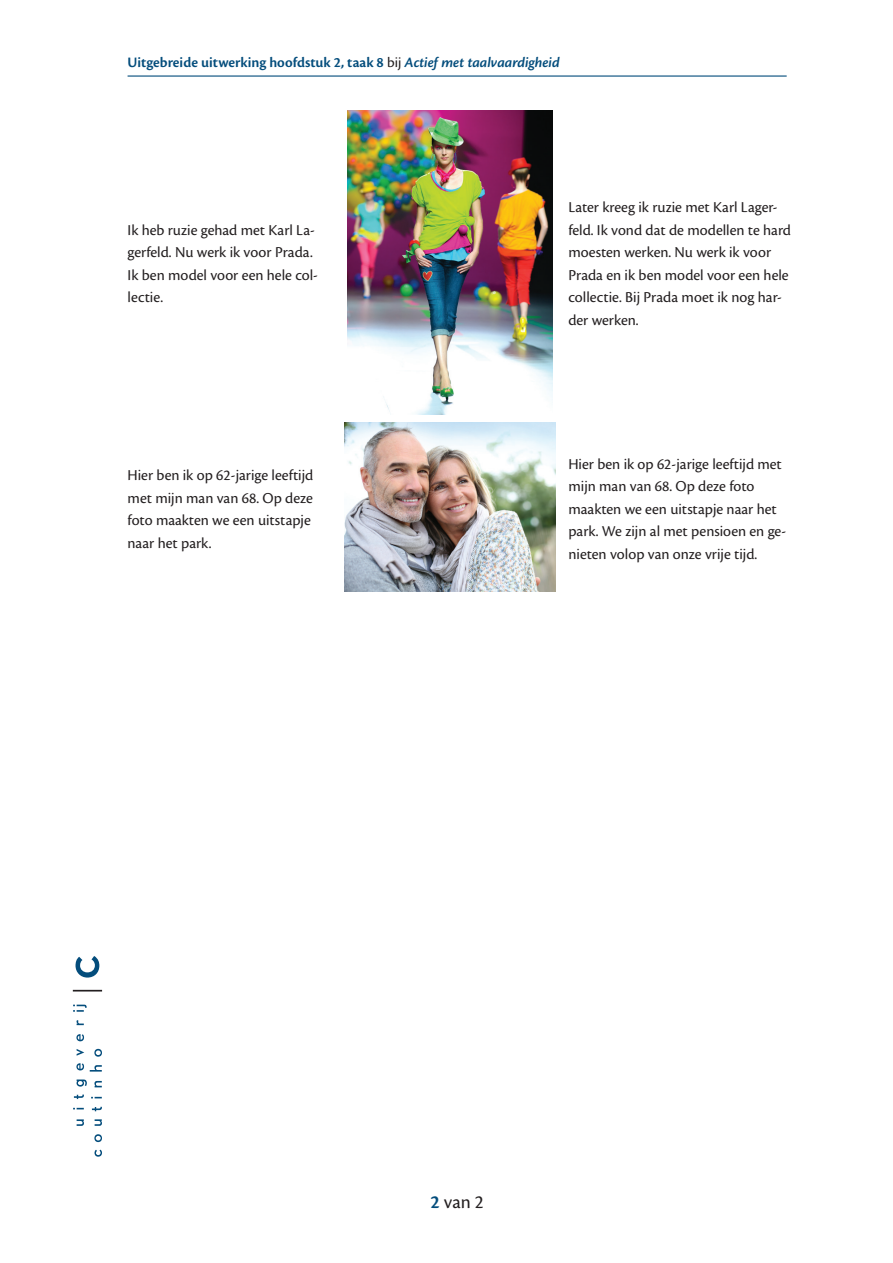
<style>
.page{position:relative;width:893px;height:1263px;background:#fff}
.page>*{position:absolute;margin:0;border:0;box-sizing:border-box;transform-origin:0 0}
.t1{font:19.5px "Cronos Pro";color:#231f20}
.t2{font:15.75px/22.5px "Cronos Pro";color:#231f20}
.t3{font:600 15px "Cronos Pro";color:#044d7c}
.s1{font-weight:400;color:#231f20}
.s2{font-style:italic}
.s3{font-weight:600;color:#044d7c}
</style>
<div class="page">
<hr style="left:128px;top:75px;width:659px;height:2px;background:#044d7c">
<svg style="left:77px;top:1119px;width:7px;height:7px"></svg>
<svg style="left:74px;top:1094px;width:10px;height:5px"></svg>
<svg style="left:77px;top:1079px;width:10px;height:7px"></svg>
<svg style="left:76px;top:1063px;width:8px;height:7px"></svg>
<svg style="left:77px;top:1049px;width:7px;height:7px"></svg>
<svg style="left:76px;top:1034px;width:8px;height:7px"></svg>
<svg style="left:77px;top:1020px;width:7px;height:5px"></svg>
<svg style="left:73px;top:1005px;width:14px;height:7px"></svg>
<svg style="left:95px;top:1149px;width:7px;height:8px"></svg>
<svg style="left:94px;top:1134px;width:8px;height:8px"></svg>
<svg style="left:95px;top:1119px;width:7px;height:7px"></svg>
<svg style="left:92px;top:1107px;width:10px;height:4px"></svg>
<svg style="left:94px;top:1081px;width:8px;height:6px"></svg>
<svg style="left:90px;top:1065px;width:12px;height:6px"></svg>
<svg style="left:94px;top:1049px;width:8px;height:8px"></svg>
<svg style="left:73px;top:990px;width:29px;height:1px"></svg>
<svg style="left:76px;top:956px;width:23px;height:21px"></svg>
<img style="left:347px;top:111px;width:206px;height:303px">
<img style="left:344px;top:423px;width:212px;height:168px">
<p class="t3" style="left:128px;top:54px;width:434px">Uitgebreide uitwerking hoofdstuk 2, taak 8 <span class="s1">bij</span> <span class="s2">Actief met taalvaardigheid</span></p>
<p class="t2" style="left:128px;top:219px;width:192px">Ik heb ruzie gehad met Karl La&shy;gerfeld. Nu werk ik voor Prada.<br>Ik ben model voor een hele col&shy;lectie.</p>
<p class="t2" style="left:568px;top:196px;width:224px">Later kreeg ik ruzie met Karl Lager&shy;feld. Ik vond dat de modellen te hard moesten werken. Nu werk ik voor<br>Prada en ik ben model voor een hele collectie. Bij Prada moet ik nog har&shy;der werken.</p>
<p class="t2" style="left:128px;top:464px;width:187px">Hier ben ik op 62-jarige leeftijd met mijn man van 68. Op deze foto maakten we een uitstapje naar het park.</p>
<p class="t2" style="left:568px;top:453px;width:219px">Hier ben ik op 62-jarige leeftijd met mijn man van 68. Op deze foto maakten we een uitstapje naar het park. We zijn al met pensioen en ge&shy;nieten volop van onze vrije tijd.</p>
<p class="t1" style="left:430px;top:1190px;width:55px"><span class="s3">2</span> van 2</p>
</div>
